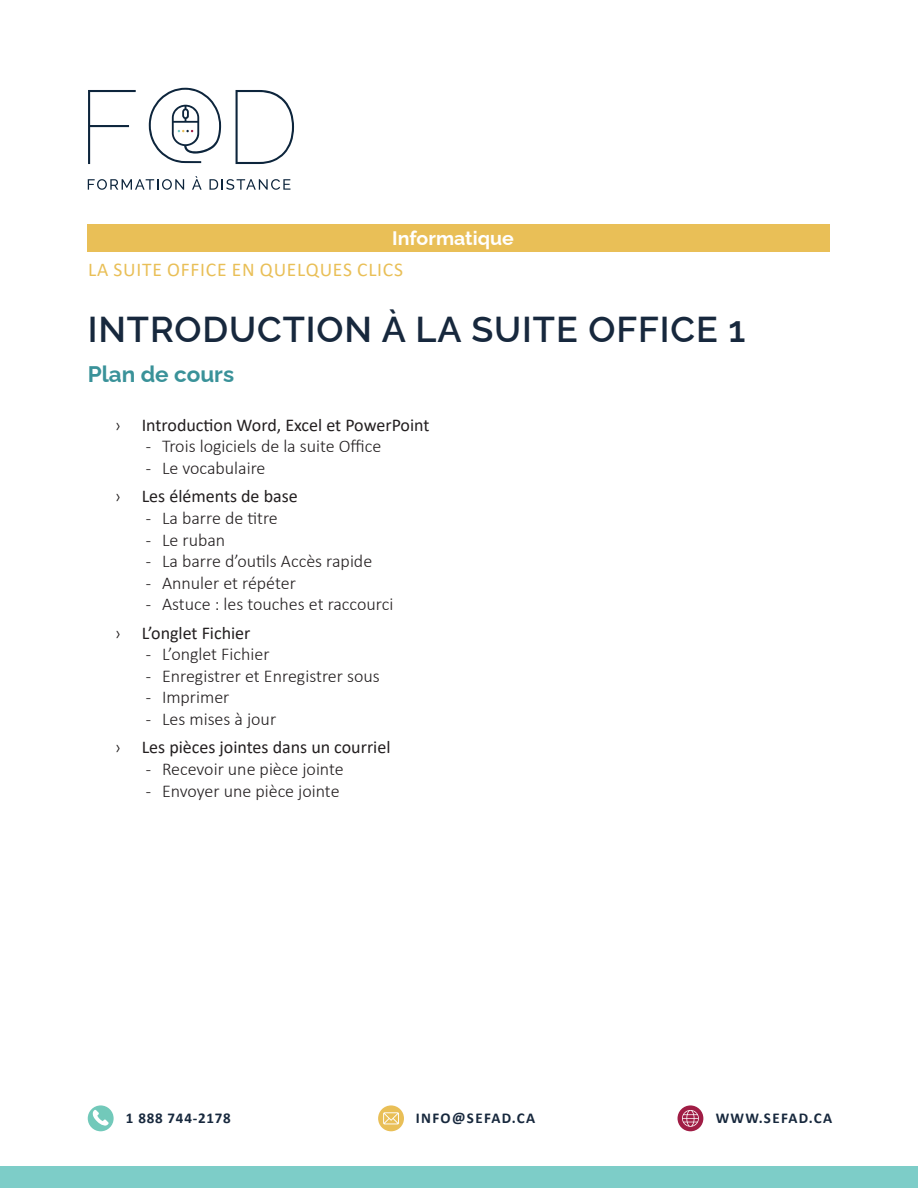
<style>
.page{position:relative;width:918px;height:1188px;background:#fff}
.page>*{position:absolute;margin:0;border:0;box-sizing:border-box;transform-origin:0 0}
.Titre_du_cours{font:600 36px "Raleway";letter-spacing:.025em;color:#17283d}
.PLan_de_cours{font:700 22.5px "Raleway";color:#3a9299}
.PLan_de_cours-2{font:19.5px "Calibri";letter-spacing:.04em;color:#e9bf57}
.t1{font:700 19.5px "Raleway";color:#fff}
.t2{font:300 18px "Calibri";color:#231f20}
.t3{font:18px "Calibri";color:#231f20}
.t4{font:700 15px "Calibri";letter-spacing:.09em;color:#17283d}
.t5{font:700 15px "Calibri";letter-spacing:.05em;color:#17283d}
.s1{font-weight:300}
</style>
<div class="page">
<svg style="left:88px;top:90px;width:48px;height:74px"></svg>
<svg style="left:236px;top:90px;width:58px;height:74px"></svg>
<svg style="left:88px;top:179px;width:96px;height:11px"></svg>
<svg style="left:192px;top:176px;width:10px;height:14px"></svg>
<svg style="left:209px;top:179px;width:81px;height:11px"></svg>
<svg style="left:149px;top:88px;width:72px;height:75px"></svg>
<div style="left:0;top:1166px;width:918px;height:22px;background:#7dcdc8"></div>
<div style="left:88px;top:1105px;width:26px;height:26px;background:#72c9ba;border-radius:50%"></div>
<svg style="left:92px;top:1110px;width:17px;height:16px"></svg>
<div style="left:378px;top:1105px;width:26px;height:26px;background:#e9bf57;border-radius:50%"></div>
<svg style="left:383px;top:1112px;width:16px;height:12px"></svg>
<div style="left:678px;top:1105px;width:25px;height:26px;background:#a01d45;border-radius:50%"></div>
<svg style="left:682px;top:1110px;width:17px;height:17px"></svg>
<div style="left:88px;top:225px;width:742px;height:27px;background:#e9bf57"></div>
<p class="t1" style="left:392px;top:222px;width:123px">Informatique</p>
<p class="PLan_de_cours-2" style="left:88px;top:256px;width:316px">LA SUITE OFFICE EN QUELQUES CLICS</p>
<p class="Titre_du_cours" style="left:88px;top:300px;width:659px">INTRODUCTION À LA SUITE OFFICE 1</p>
<p class="PLan_de_cours" style="left:88px;top:356px;width:148px">Plan de cours</p>
<p class="t3" style="left:115px;top:412px;width:316px"><span class="s1">›</span> Introduction Word, Excel et PowerPoint</p>
<p class="t2" style="left:148px;top:435px;width:234px">̵ Trois logiciels de la suite Office</p>
<p class="t2" style="left:148px;top:457px;width:119px">̵ Le vocabulaire</p>
<p class="t3" style="left:115px;top:484px;width:184px"><span class="s1">›</span> Les éléments de base</p>
<p class="t2" style="left:148px;top:507px;width:131px">̵ La barre de titre</p>
<p class="t2" style="left:148px;top:528px;width:78px">̵ Le ruban</p>
<p class="t2" style="left:148px;top:550px;width:225px">̵ La barre d’outils Accès rapide</p>
<p class="t2" style="left:148px;top:572px;width:149px">̵ Annuler et répéter</p>
<p class="t2" style="left:148px;top:593px;width:246px">̵ Astuce : les touches et raccourci</p>
<p class="t3" style="left:115px;top:620px;width:137px"><span class="s1">›</span> L’onglet Fichier</p>
<p class="t2" style="left:148px;top:643px;width:123px">̵ L’onglet Fichier</p>
<p class="t2" style="left:148px;top:665px;width:233px">̵ Enregistrer et Enregistrer sous</p>
<p class="t2" style="left:148px;top:686px;width:83px">̵ Imprimer</p>
<p class="t2" style="left:148px;top:708px;width:129px">̵ Les mises à jour</p>
<p class="t3" style="left:115px;top:735px;width:277px"><span class="s1">›</span> Les pièces jointes dans un courriel</p>
<p class="t2" style="left:148px;top:758px;width:197px">̵ Recevoir une pièce jointe</p>
<p class="t2" style="left:148px;top:780px;width:193px">̵ Envoyer une pièce jointe</p>
<p class="t5" style="left:126px;top:1108px;width:106px">1 888 744-2178</p>
<p class="t4" style="left:416px;top:1108px;width:121px">INFO@SEFAD.CA</p>
<p class="t4" style="left:716px;top:1108px;width:118px">WWW.SEFAD.CA</p>
</div>
